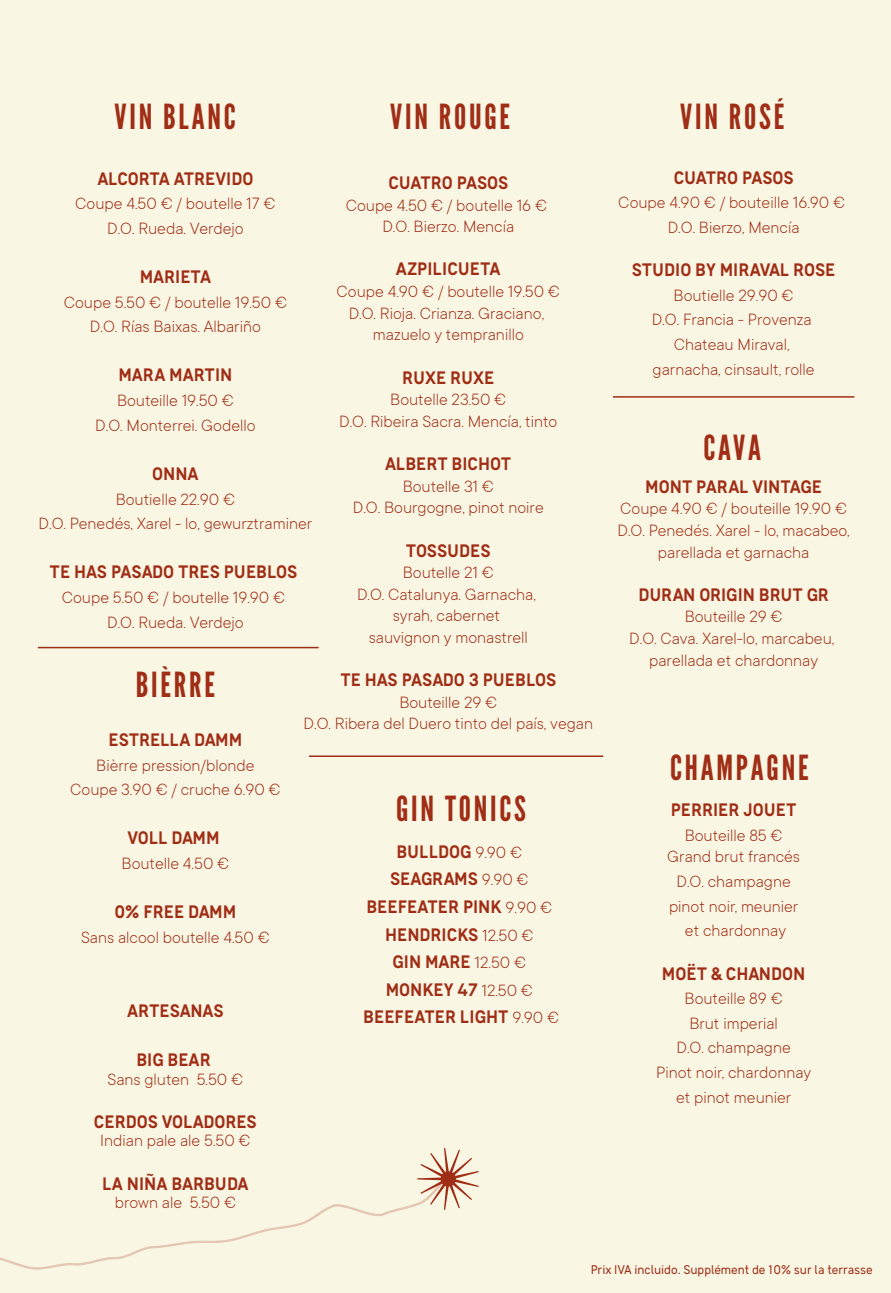
<style>
.page{position:relative;width:891px;height:1293px;background:#fff}
.page>*{position:absolute;margin:0;border:0;box-sizing:border-box;transform-origin:0 0}
.t1{font:34.5px "League Gothic";letter-spacing:.08em;color:#a02e16}
.t2{font:300 18px/24.6px "TT Commons";color:#a02e16;text-align:center}
.t3{font:700 18px/27.6px "Skyna";color:#a02e16;text-align:center}
.t4{font:500 12.6px "Skyna";color:#a02e16}
.s1{font-family:"TT Commons";font-weight:300}
</style>
<div class="page">
<div style="left:0;top:0;width:890px;height:1292px;background:#f9f6e3"></div>
<svg style="left:449px;top:1149px;width:30px;height:60px"></svg>
<hr style="left:309px;top:755px;width:294px;height:1px;background:#a02e16">
<hr style="left:38px;top:646px;width:280px;height:2px;background:#a02e16">
<hr style="left:612px;top:396px;width:242px;height:1px;background:#a02e16">
<svg style="left:0;top:1148px;width:449px;height:121px"></svg>
<h1 class="t1" style="left:115px;top:96px;width:123px">VIN BLANC</h1>
<h1 class="t1" style="left:390px;top:96px;width:121px">VIN ROUGE</h1>
<p class="t3" style="left:97px;top:164px;width:157px">ALCORTA ATREVIDO</p>
<p class="t2" style="left:75px;top:190px;width:202px">Coupe 4.50 € / boutelle 17 €<br>D.O. Rueda. Verdejo</p>
<p class="t3" style="left:140px;top:262px;width:73px">MARIETA</p>
<p class="t2" style="left:64px;top:289px;width:225px">Coupe 5.50 € / boutelle 19.50 €<br>D.O. Rías Baixas. Albariño</p>
<p class="t3" style="left:118px;top:361px;width:115px">MARA MARTIN</p>
<p class="t2" style="left:95px;top:387px;width:162px">Bouteille 19.50 €<br>D.O. Monterrei. Godello</p>
<p class="t3" style="left:152px;top:459px;width:48px">ONNA</p>
<p class="t2" style="left:39px;top:486px;width:275px">Boutielle 22.90 €<br>D.O. Penedés, Xarel - lo, gewurztraminer</p>
<p class="t3" style="left:50px;top:558px;width:249px">TE HAS PASADO TRES PUEBLOS</p>
<p class="t2" style="left:62px;top:584px;width:225px">Coupe 5.50 € / boutelle 19.90 €<br>D.O. Rueda. Verdejo</p>
<h1 class="t1" style="left:136px;top:663px;width:80px">BIÈRRE</h1>
<p class="t3" style="left:108px;top:725px;width:135px">ESTRELLA DAMM</p>
<p class="t2" style="left:70px;top:751px;width:212px">Bièrre pression/blonde<br>Coupe 3.90 € / cruche 6.90 €</p>
<p class="t3" style="left:127px;top:823px;width:94px">VOLL DAMM</p>
<p class="t2" style="left:121px;top:850px;width:109px">Boutelle 4.50 €</p>
<p class="t3" style="left:114px;top:897px;width:123px">0% FREE DAMM</p>
<p class="t2" style="left:81px;top:924px;width:190px">Sans alcool boutelle 4.50 €</p>
<p class="t3" style="left:388px;top:168px;width:121px">CUATRO PASOS</p>
<p class="t2" style="left:345px;top:193px;width:203px;line-height:21.6px">Coupe 4.50 € / boutelle 16 €<br>D.O. Bierzo. Mencía</p>
<p class="t3" style="left:396px;top:255px;width:106px">AZPILICUETA</p>
<p class="t2" style="left:336px;top:280px;width:225px;line-height:21.6px">Coupe 4.90 € / boutelle 19.50 €<br>D.O. Rioja. Crianza. Graciano, mazuelo y tempranillo</p>
<p class="t3" style="left:402px;top:363px;width:93px">RUXE RUXE</p>
<p class="t2" style="left:339px;top:388px;width:220px;line-height:21.6px">Boutelle 23.50 €<br>D.O. Ribeira Sacra. Mencía, tinto</p>
<p class="t3" style="left:385px;top:449px;width:128px">ALBERT BICHOT</p>
<p class="t2" style="left:353px;top:474px;width:192px;line-height:21.6px">Boutelle 31 €<br>D.O. Bourgogne, pinot noire</p>
<p class="t3" style="left:406px;top:536px;width:86px">TOSSUDES</p>
<p class="t2" style="left:357px;top:561px;width:180px;line-height:21.6px">Boutelle 21 €<br>D.O. Catalunya. Garnacha, syrah, cabernet sauvignon y monastrell</p>
<p class="t3" style="left:340px;top:665px;width:217px">TE HAS PASADO 3 PUEBLOS</p>
<p class="t2" style="left:303px;top:690px;width:291px;line-height:21.6px">Bouteille 29 €<br>D.O. Ribera del Duero tinto del país, vegan</p>
<h1 class="t1" style="left:396px;top:788px;width:131px">GIN TONICS</h1>
<p class="t3" style="left:363px;top:837px;width:197px">BULLDOG <span class="s1">9.90 €<br></span>SEAGRAMS <span class="s1">9.90 €<br></span>BEEFEATER PINK <span class="s1">9.90 €<br></span>HENDRICKS <span class="s1">12.50 €<br></span>GIN MARE <span class="s1">12.50 €<br></span>MONKEY 47 <span class="s1">12.50 €<br></span>BEEFEATER LIGHT <span class="s1">9.90 €</span></p>
<p class="t3" style="left:127px;top:996px;width:98px">ARTESANAS</p>
<p class="t3" style="left:136px;top:1045px;width:76px">BIG BEAR</p>
<p class="t2" style="left:108px;top:1065px;width:137px">Sans gluten 5.50 €</p>
<p class="t3" style="left:94px;top:1107px;width:164px">CERDOS VOLADORES</p>
<p class="t2" style="left:100px;top:1127px;width:152px">Indian pale ale 5.50 €</p>
<p class="t3" style="left:102px;top:1168px;width:148px">LA NIÑA BARBUDA</p>
<p class="t2" style="left:115px;top:1189px;width:123px">brown ale 5.50 €</p>
<h1 class="t1" style="left:680px;top:96px;width:105px">VIN ROSÉ</h1>
<p class="t3" style="left:673px;top:163px;width:121px">CUATRO PASOS</p>
<p class="t2" style="left:618px;top:190px;width:228px">Coupe 4.90 € / bouteille 16.90 €<br>D.O. Bierzo, Mencía</p>
<p class="t3" style="left:631px;top:256px;width:205px">STUDIO BY MIRAVAL ROSE</p>
<p class="t2" style="left:651px;top:282px;width:164px">Boutielle 29.90 €<br>D.O. Francia - Provenza<br>Chateau Miraval, garnacha, cinsault, rolle</p>
<h1 class="t1" style="left:703px;top:427px;width:59px">CAVA</h1>
<p class="t3" style="left:645px;top:472px;width:178px">MONT PARAL VINTAGE</p>
<p class="t2" style="left:617px;top:497px;width:234px;line-height:21.6px">Coupe 4.90 € / bouteille 19.90 €<br>D.O. Penedés. Xarel - lo, macabeo, parellada et garnacha</p>
<p class="t3" style="left:638px;top:580px;width:192px">DURAN ORIGIN BRUT GR</p>
<p class="t2" style="left:629px;top:605px;width:206px;line-height:21.6px">Bouteille 29 €<br>D.O. Cava. Xarel-lo, marcabeu, parellada et chardonnay</p>
<h1 class="t1" style="left:670px;top:747px;width:140px">CHAMPAGNE</h1>
<p class="t3" style="left:670px;top:795px;width:127px">PERRIER JOUET</p>
<p class="t2" style="left:667px;top:823px;width:134px;line-height:21.6px">Bouteille 85 €<br>Grand brut francés</p>
<p class="t2" style="left:668px;top:868px;width:131px">D.O. champagne pinot noir, meunier et chardonnay</p>
<p class="t3" style="left:661px;top:958px;width:145px">MOËT &amp; CHANDON</p>
<p class="t2" style="left:656px;top:985px;width:157px">Bouteille 89 €<br>Brut imperial<br>D.O. champagne<br>Pinot noir, chardonnay et pinot meunier</p>
<p class="t4" style="left:590px;top:1261px;width:284px">Prix IVA incluido. Supplément de 10% sur la terrasse</p>
</div>
